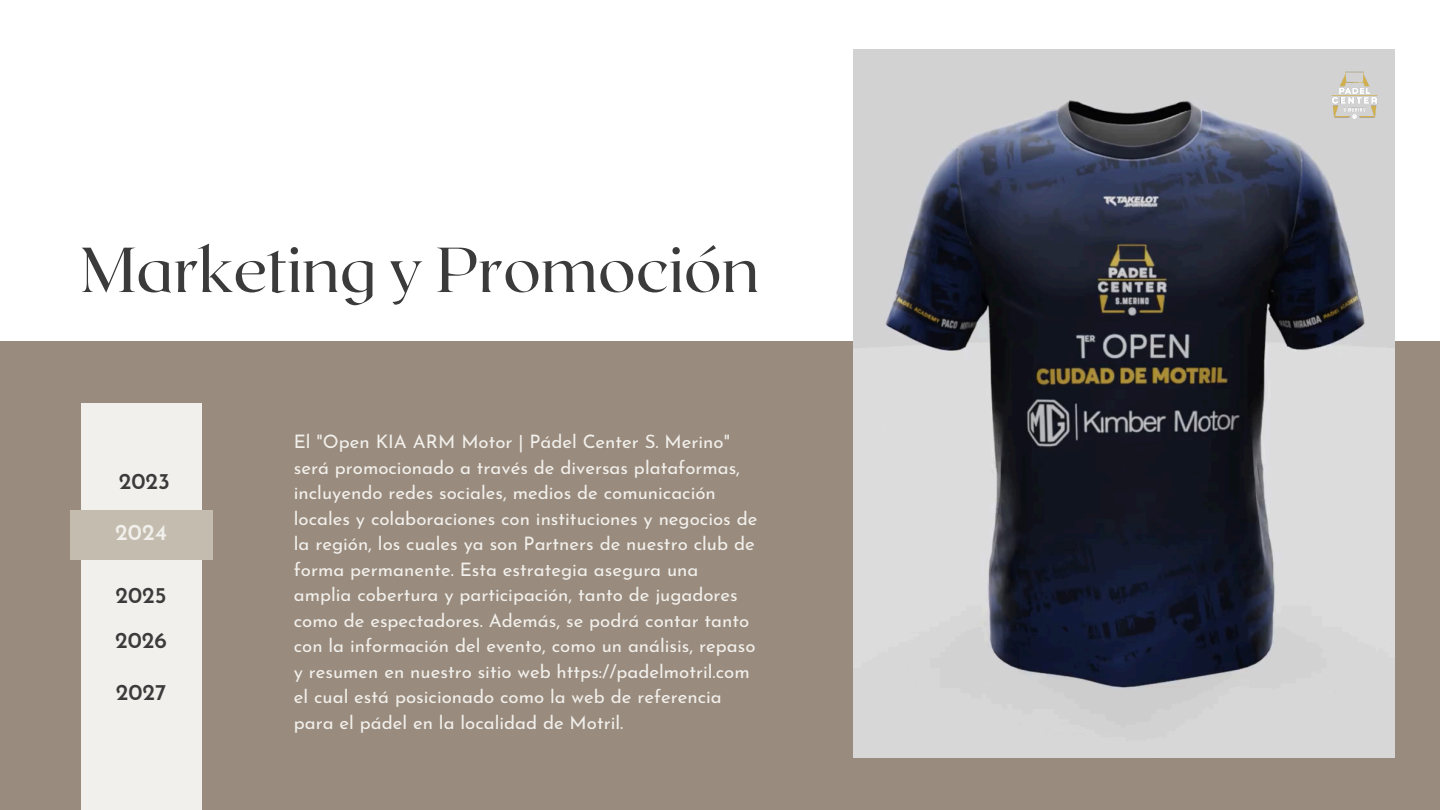
<style>
.page{position:relative;width:1440px;height:810px;background:#fff}
.page>*{position:absolute;margin:0;border:0;box-sizing:border-box;transform-origin:0 0}
.t1{font:63.4px "Roxborough CF";color:#3b3b3b}
.t2{font:600 22.6px "Josefin Sans";color:#3b3b3b}
.t3{font:600 22.6px "Josefin Sans";color:#f2f0ec}
.t4{font:18.6px/25.5px "Josefin Sans";color:#f2f0ec}
</style>
<div class="page">
<div style="left:0;top:341px;width:1440px;height:469px;background:#998b7d"></div>
<div style="left:81px;top:404px;width:120px;height:406px;background:#f2f0ec"></div>
<div style="left:70px;top:510px;width:142px;height:50px;background:#c4bdaf"></div>
<img style="left:854px;top:50px;width:540px;height:708px">
<img style="left:1327px;top:68px;width:54px;height:54px">
<h1 class="t1" style="left:81px;top:229px;width:680px">Marketing y Promoción</h1>
<h2 class="t2" style="left:119px;top:472px;width:53px">2023</h2>
<h2 class="t3" style="left:115px;top:523px;width:53px">2024</h2>
<h2 class="t2" style="left:116px;top:586px;width:53px">2025</h2>
<h2 class="t2" style="left:115px;top:631px;width:53px">2026</h2>
<p class="t2" style="left:116px;top:683px;width:52px">2027</p>
<h2 class="t4" style="left:294px;top:431px;width:465px">El "Open KIA ARM Motor | Pádel Center S. Merino" será promocionado a través de diversas plataformas, incluyendo redes sociales, medios de comunicación locales y colaboraciones con instituciones y negocios de la región, los cuales ya son Partners de nuestro club de forma permanente. Esta estrategia asegura una amplia cobertura y participación, tanto de jugadores como de espectadores. Además, se podrá contar tanto con la información del evento, como un análisis, repaso y resumen en nuestro sitio web https://padelmotril.com el cual está posicionado como la web de referencia para el pádel en la localidad de Motril.</h2>
</div>
